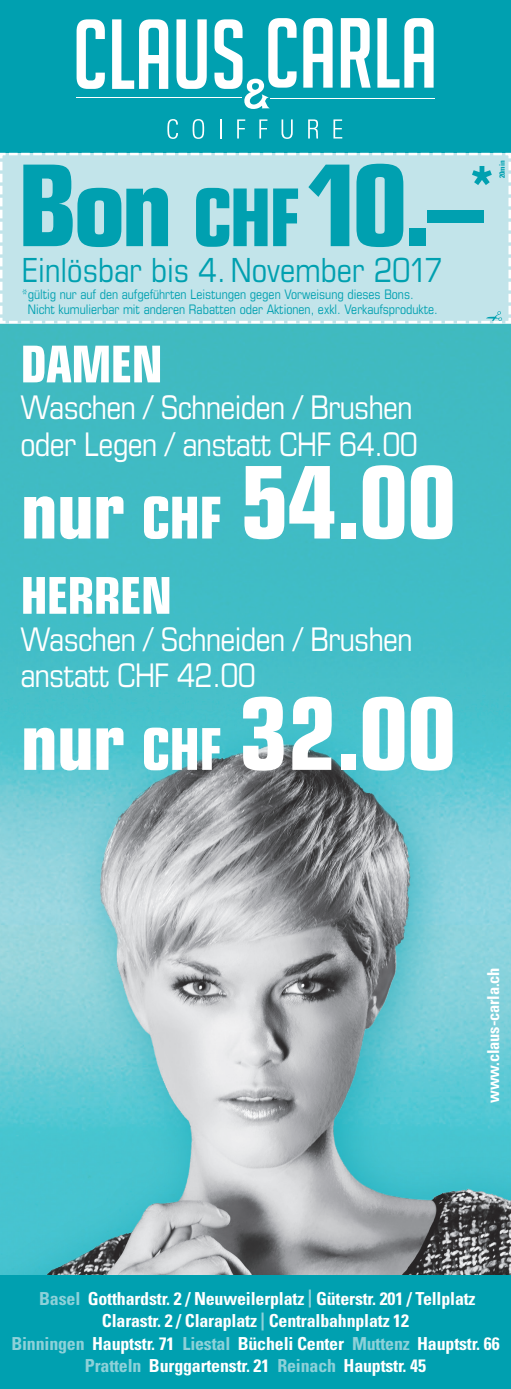
<style>
.page{position:relative;width:511px;height:1389px;background:#fff}
.page>*{position:absolute;margin:0;border:0;box-sizing:border-box;transform-origin:0 0}
.t1{font:700 condensed 112.7px "Eurostile";color:#00a0b0}
.t2{font:700 condensed 100.1px "Eurostile";letter-spacing:-.02em;color:#fff}
.t3{font:700 condensed 50.75px "Eurostile";letter-spacing:-.02em;color:#fff}
.t4{font:condensed 33.25px "Eurostile";color:#00a0b0}
.t5{font:condensed 32.55px/36.8px "Eurostile";letter-spacing:-.02em;color:#fff}
.t6{font:700 condensed 17.85px/22.6px "Univers";letter-spacing:-.01em;color:#fff;text-align:center}
.t7{font:700 condensed 16.45px "Univers";letter-spacing:-.01em;color:#fff}
.t8{font:condensed 13.12px/15.4px "Eurostile";color:#00a0b0}
.t9{font:700 condensed 7.52px "Univers";color:#00a0b0}
.s1{font-size:79.62px}
.s2{font-size:81.38px}
.s3{font-size:57.75px}
.s4{color:#8ed1d9}
</style>
<div class="page">
<div style="left:0;top:325px;width:511px;height:360px;background:#40bbc4"></div>
<img style="left:0;top:685px;width:511px;height:590px">
<div style="left:0;top:0;width:511px;height:323px;background:#00a0b0"></div>
<div style="left:0;top:153px;width:511px;height:170px;background:#c2e4ea"></div>
<svg style="left:77px;top:19px;width:28px;height:70px"></svg>
<svg style="left:112px;top:19px;width:56px;height:70px"></svg>
<svg style="left:176px;top:19px;width:31px;height:70px"></svg>
<svg style="left:303px;top:18px;width:30px;height:70px"></svg>
<svg style="left:341px;top:18px;width:30px;height:70px"></svg>
<svg style="left:377px;top:18px;width:57px;height:70px"></svg>
<svg style="left:214px;top:18px;width:83px;height:91px"></svg>
<hr style="left:76px;top:98px;width:166px;height:1px;background:#fff">
<hr style="left:271px;top:98px;width:164px;height:1px;background:#fff">
<svg style="left:167px;top:119px;width:11px;height:20px"></svg>
<svg style="left:193px;top:119px;width:11px;height:20px"></svg>
<svg style="left:220px;top:119px;width:1px;height:20px"></svg>
<svg style="left:237px;top:119px;width:8px;height:20px"></svg>
<svg style="left:259px;top:119px;width:8px;height:20px"></svg>
<svg style="left:282px;top:119px;width:11px;height:20px"></svg>
<svg style="left:308px;top:119px;width:10px;height:20px"></svg>
<svg style="left:333px;top:119px;width:9px;height:20px"></svg>
<div style="left:0;top:1275px;width:511px;height:114px;background:#00a0b0"></div>
<p class="t9" style="left:498px;top:178px;width:19px;rotate:-90deg">20min</p>
<h1 class="t1" style="left:17px;top:138px;width:477px">Bon <span class="s1">CHF</span> 10.–<sup>*</sup></h1>
<h3 class="t4" style="left:22px;top:250px;width:423px">Einlösbar bis 4. November 2017</h3>
<p class="t8" style="left:28px;top:286px;width:412px;text-indent:-6px">*gültig nur auf den aufgeführten Leistungen gegen Vorweisung dieses Bons.<br>Nicht kumulierbar mit anderen Rabatten oder Aktionen, exkl. Verkaufsprodukte.</p>
<h3 class="t3" style="left:20px;top:333px;width:144px">DAMEN</h3>
<h3 class="t5" style="left:20px;top:389px;width:399px">Waschen / Schneiden / Brushen oder Legen / anstatt CHF 64.00</h3>
<h2 class="t2" style="left:20px;top:442px;width:438px"><span class="s2">nur</span> <span class="s3">CHF</span> 54.00</h2>
<h3 class="t3" style="left:20px;top:565px;width:154px">HERREN</h3>
<h3 class="t5" style="left:20px;top:620px;width:394px">Waschen / Schneiden / Brushen anstatt CHF 42.00</h3>
<h2 class="t2" style="left:20px;top:673px;width:438px"><span class="s2">nur</span> <span class="s3">CHF</span> 32.00</h2>
<p class="t7" style="left:483px;top:1103px;width:137px;rotate:-90deg">www.claus-carla.ch</p>
<p class="t6" style="left:11px;top:1287px;width:490px"><span class="s4">Basel</span> Gotthardstr. 2 / Neuweilerplatz <span class="s4">|</span> Güterstr. 201 / Tellplatz Clarastr. 2 / Claraplatz <span class="s4">|</span> Centralbahnplatz 12<br><span class="s4">Binningen</span> Hauptstr. 71 <span class="s4">Liestal</span> Bücheli Center <span class="s4">Muttenz</span> Hauptstr. 66<br><span class="s4">Pratteln</span> Burggartenstr. 21 <span class="s4">Reinach</span> Hauptstr. 45</p>
</div>
